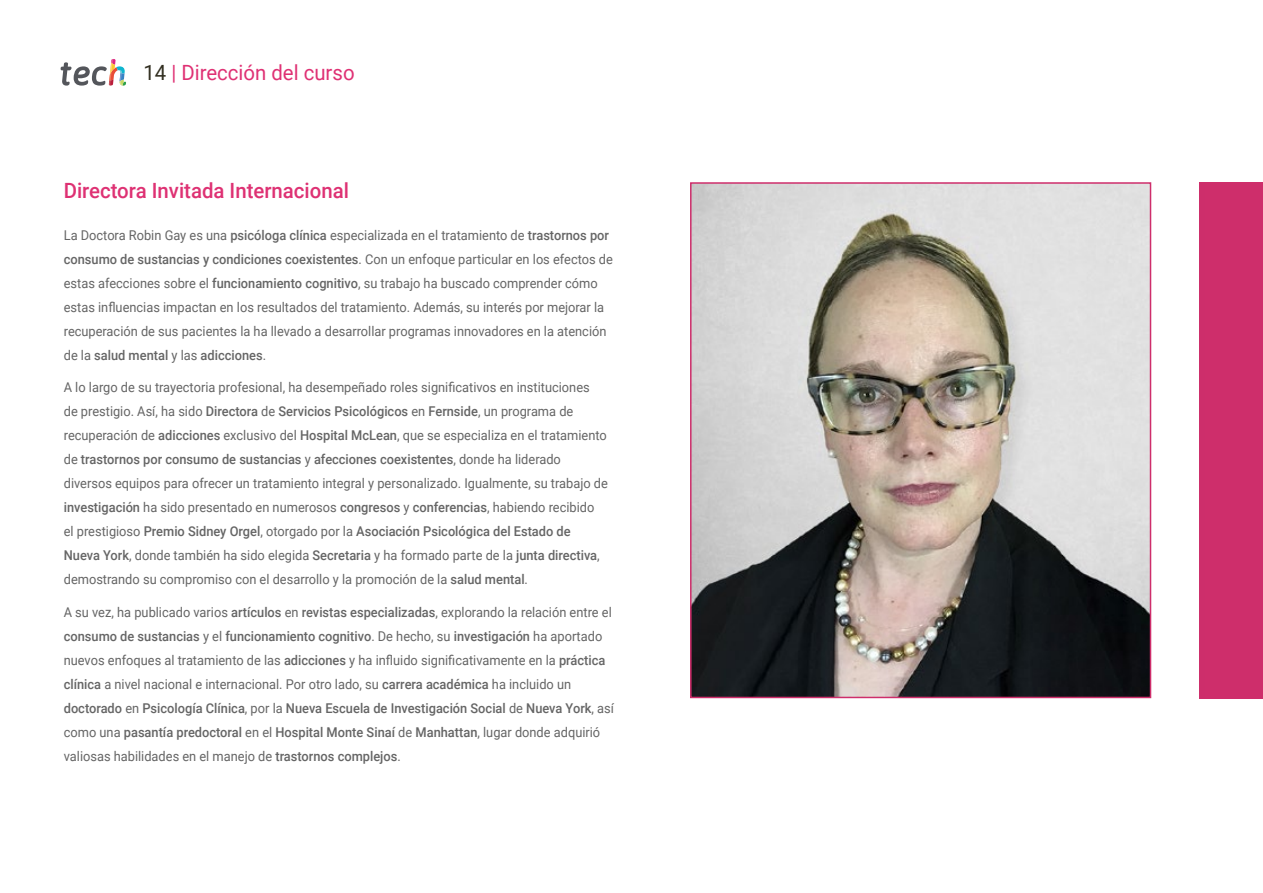
<style>
.page{position:relative;width:1263px;height:893px;background:#fff}
.page>*{position:absolute;margin:0;border:0;box-sizing:border-box;transform-origin:0 0}
.t1{font:500 21px "Roboto";color:#de3173}
.t2{font:21px "Roboto";color:#df3174}
.t3{font:13.5px/24px "Roboto";color:#656565;scale:.95 1}
.s1{color:#312e20}
.s2{font-weight:500}
</style>
<div class="page">
<div style="left:1199px;top:182px;width:64px;height:516px;background:#ce2e6b"></div>
<img style="left:693px;top:185px;width:455px;height:510px">
<div style="left:690px;top:182px;width:461px;height:516px;border:2px solid #ce2e6b"></div>
<svg style="left:61px;top:59px;width:65px;height:27px"></svg>
<h1 class="t2" style="left:144px;top:57px;width:213px"><span class="s1">14</span> | Dirección del curso</h1>
<h1 class="t1" style="left:64px;top:176px;width:287px">Directora Invitada Internacional</h1>
<p class="t3" style="left:64px;top:222px;width:579px">La Doctora Robin Gay es una <span class="s2">psicóloga clínica</span> especializada en el tratamiento de <span class="s2">trastornos por consumo de sustancias y condiciones coexistentes</span>. Con un enfoque particular en los efectos de estas afecciones sobre el <span class="s2">funcionamiento cognitivo</span>, su trabajo ha buscado comprender cómo estas influencias impactan en los resultados del tratamiento. Además, su interés por mejorar la recuperación de sus pacientes la ha llevado a desarrollar programas innovadores en la atención de la <span class="s2">salud mental</span> y las <span class="s2">adicciones</span>.</p>
<p class="t3" style="left:64px;top:375px;width:574px">A lo largo de su trayectoria profesional, ha desempeñado roles significativos en instituciones<br>de prestigio. Así, ha sido <span class="s2">Directora</span> de <span class="s2">Servicios Psicológicos</span> en <span class="s2">Fernside</span>, un programa de recuperación de <span class="s2">adicciones</span> exclusivo del <span class="s2">Hospital McLean</span>, que se especializa en el tratamiento de <span class="s2">trastornos por consumo de sustancias</span> y <span class="s2">afecciones coexistentes</span>, donde ha liderado diversos equipos para ofrecer un tratamiento integral y personalizado. Igualmente, su trabajo de <span class="s2">investigación</span> ha sido presentado en numerosos <span class="s2">congresos</span> y <span class="s2">conferencias</span>, habiendo recibido<br>el prestigioso <span class="s2">Premio Sidney Orgel</span>, otorgado por la <span class="s2">Asociación Psicológica del Estado de Nueva York</span>, donde también ha sido elegida <span class="s2">Secretaria</span> y ha formado parte de la <span class="s2">junta directiva</span>, demostrando su compromiso con el desarrollo y la promoción de la <span class="s2">salud mental</span>.</p>
<p class="t3" style="left:64px;top:599px;width:581px">A su vez, ha publicado varios <span class="s2">artículos</span> en <span class="s2">revistas especializadas</span>, explorando la relación entre el <span class="s2">consumo de sustancias</span> y el <span class="s2">funcionamiento cognitivo</span>. De hecho, su <span class="s2">investigación</span> ha aportado nuevos enfoques al tratamiento de las <span class="s2">adicciones</span> y ha influido significativamente en la <span class="s2">práctica clínica</span> a nivel nacional e internacional. Por otro lado, su <span class="s2">carrera académica</span> ha incluido un <span class="s2">doctorado</span> en <span class="s2">Psicología Clínica</span>, por la <span class="s2">Nueva Escuela de Investigación Social</span> de <span class="s2">Nueva York</span>, así como una <span class="s2">pasantía predoctoral</span> en el <span class="s2">Hospital Monte Sinaí</span> de <span class="s2">Manhattan</span>, lugar donde adquirió valiosas habilidades en el manejo de <span class="s2">trastornos complejos</span>.</p>
</div>
